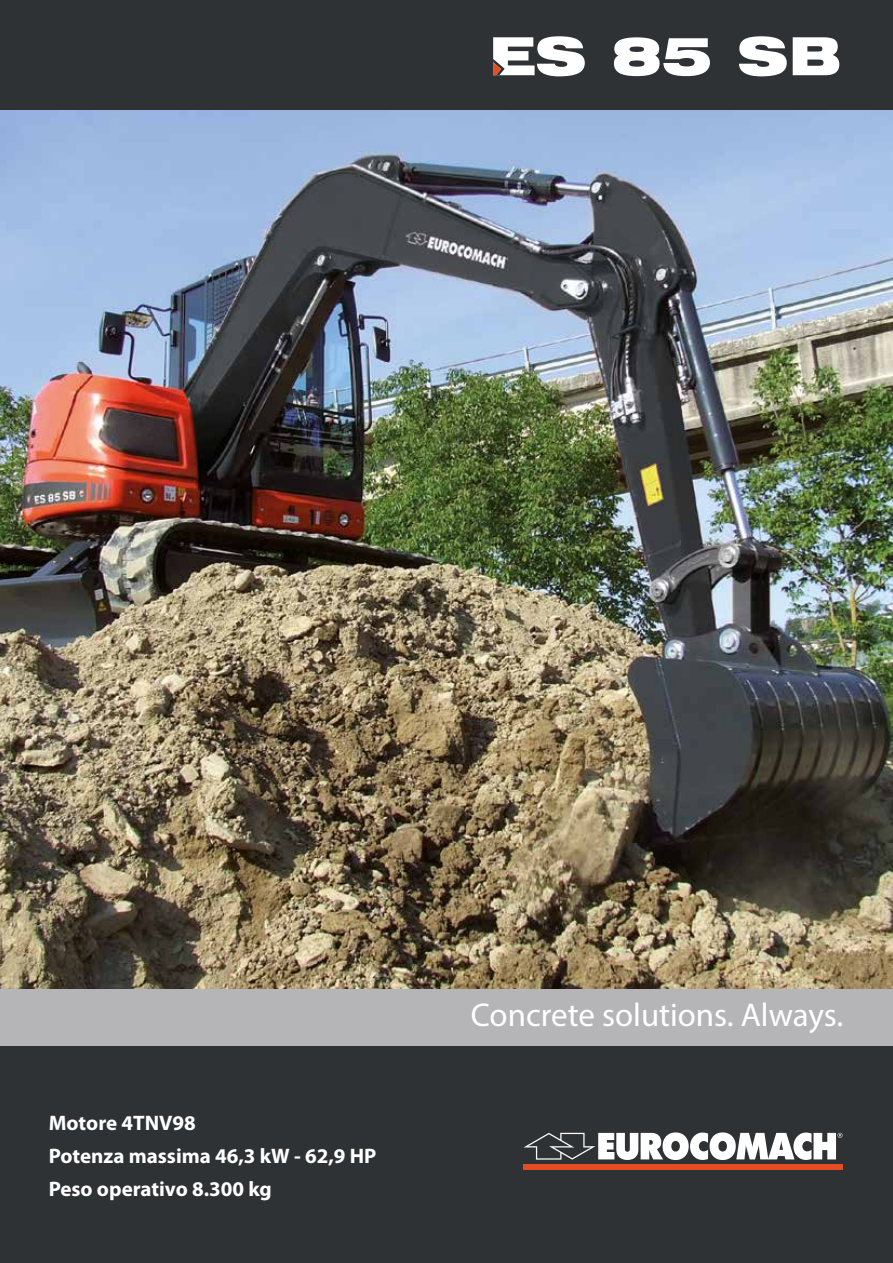
<style>
.page{position:relative;width:893px;height:1263px;background:#fff}
.page>*{position:absolute;margin:0;border:0;box-sizing:border-box;transform-origin:0 0}
.t1{font:900 expanded 52.5px "Swiss 721 BT";color:#fff}
.t2{font:33px "Myriad Pro";color:#fff}
.t3{font:700 21px "Myriad Pro";color:#fff}
</style>
<div class="page">
<div style="left:0;top:1022px;width:893px;height:24px;background:#b5b5b7"></div>
<div style="left:0;top:1013px;width:893px;height:24px;background:#b5b5b7"></div>
<div style="left:0;top:989px;width:893px;height:24px;background:#b5b5b7"></div>
<div style="left:0;top:1046px;width:893px;height:217px;background:#2f3234"></div>
<svg style="left:523px;top:1132px;width:319px;height:28px"></svg>
<div style="left:523px;top:1164px;width:319px;height:6px;background:#e44d23"></div>
<div style="left:0;top:0;width:893px;height:111px;background:#2f3234"></div>
<img style="left:0;top:111px;width:893px;height:878px">
<svg style="left:493px;top:62px;width:8px;height:13px"></svg>
<p class="t1" style="left:489px;top:25px;width:354px">ES 85 SB</p>
<p class="t3" style="left:49px;top:1109px;width:149px">Motore 4TNV98</p>
<p class="t3" style="left:49px;top:1142px;width:329px">Potenza massima 46,3 kW - 62,9 HP</p>
<p class="t3" style="left:49px;top:1175px;width:225px">Peso operativo 8.300 kg</p>
<h2 class="t2" style="left:471px;top:995px;width:374px">Concrete solutions. Always.</h2>
</div>
